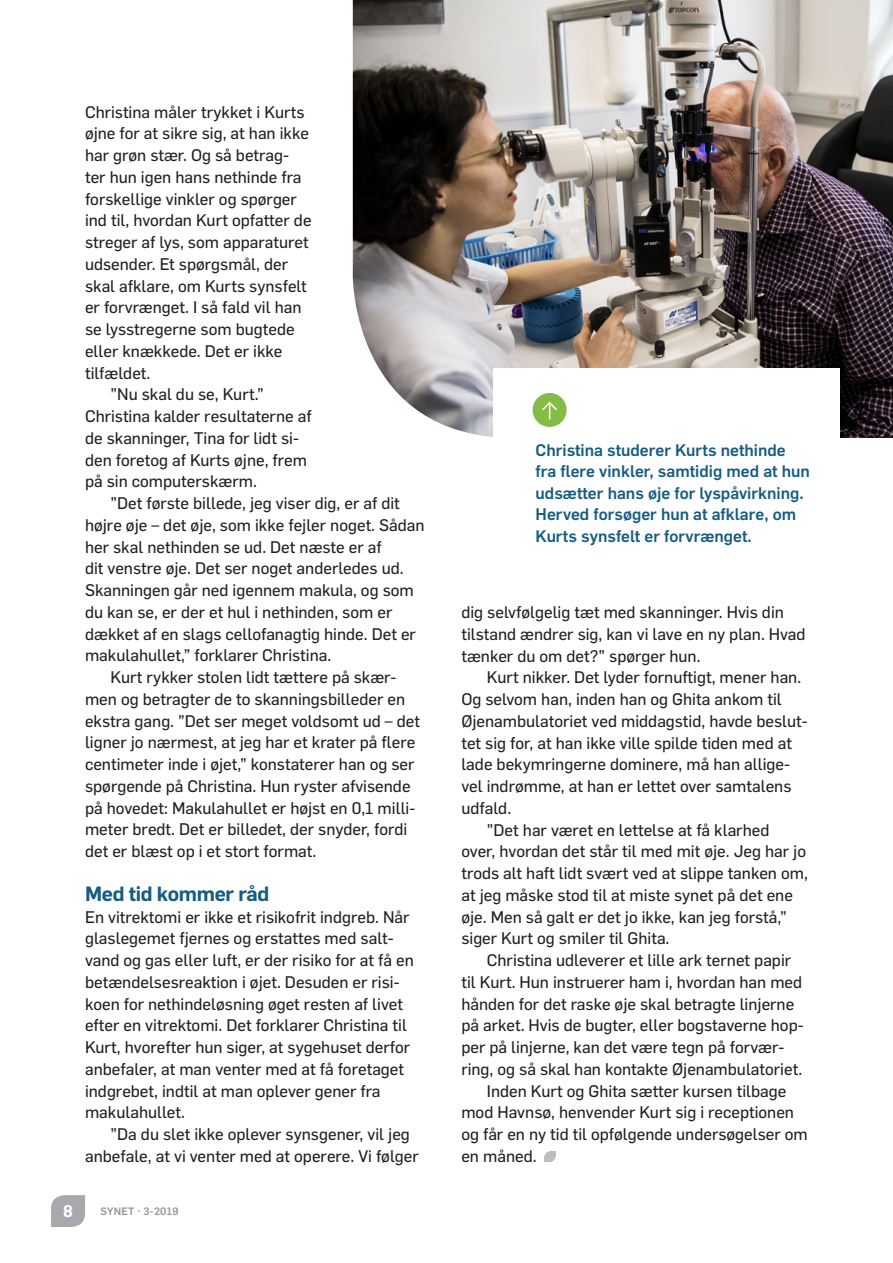
<style>
.page{position:relative;width:893px;height:1263px;background:#fff}
.page>*{position:absolute;margin:0;border:0;box-sizing:border-box;transform-origin:0 0}
.t1{font:600 20.25px "Flama";letter-spacing:-.015em;color:#155d81}
.t2{font:16.5px/21.8px "Flama Basic";color:#231f20}
.t3{font:500 16.5px/21.5px "Flama";color:#155d81}
.t4{font:600 16.5px "Flama";color:#fff}
.t5{font:500 10.5px "Flama";letter-spacing:.025em;color:#939598}
</style>
<div class="page">
<svg style="left:545px;top:1151px;width:10px;height:11px"></svg>
<img style="left:353px;top:0;width:540px;height:438px">
<div style="left:493px;top:369px;width:347px;height:92px;background:#fff"></div>
<div style="left:533px;top:393px;width:34px;height:34px;background:#84bd45;border-radius:50%"></div>
<svg style="left:542px;top:402px;width:15px;height:17px"></svg>
<svg style="left:51px;top:1195px;width:34px;height:32px"></svg>
<p class="t2" style="left:85px;top:100px;width:221px">Christina måler trykket i Kurts</p>
<p class="t2" style="left:85px;top:122px;width:225px">øjne for at sikre sig, at han ikke</p>
<p class="t2" style="left:85px;top:143px;width:205px">har grøn stær. Og så betrag-</p>
<p class="t2" style="left:85px;top:165px;width:218px">ter hun igen hans nethinde fra</p>
<p class="t2" style="left:85px;top:187px;width:213px">forskellige vinkler og spørger</p>
<p class="t2" style="left:85px;top:209px;width:228px">ind til, hvordan Kurt opfatter de</p>
<p class="t2" style="left:85px;top:230px;width:225px">streger af lys, som apparaturet</p>
<p class="t2" style="left:85px;top:252px;width:205px">udsender. Et spørgsmål, der</p>
<p class="t2" style="left:85px;top:274px;width:223px">skal afklare, om Kurts synsfelt</p>
<p class="t2" style="left:85px;top:296px;width:218px">er forvrænget. I så fald vil han</p>
<p class="t2" style="left:85px;top:317px;width:211px">se lysstregerne som bugtede</p>
<p class="t2" style="left:85px;top:339px;width:199px">eller knækkede. Det er ikke</p>
<p class="t2" style="left:85px;top:361px;width:67px">tilfældet.</p>
<p class="t2" style="left:111px;top:383px;width:155px">”Nu skal du se, Kurt.”</p>
<p class="t2" style="left:85px;top:404px;width:228px">Christina kalder resultaterne af</p>
<p class="t2" style="left:85px;top:426px;width:215px">de skanninger, Tina for lidt si-</p>
<p class="t2" style="left:85px;top:448px;width:224px">den foretog af Kurts øjne, frem</p>
<p class="t2" style="left:85px;top:470px;width:173px">på sin computerskærm.</p>
<p class="t2" style="left:111px;top:491px;width:291px">”Det første billede, jeg viser dig, er af dit</p>
<p class="t2" style="left:85px;top:513px;width:341px">højre øje – det øje, som ikke fejler noget. Sådan</p>
<p class="t2" style="left:85px;top:535px;width:298px">her skal nethinden se ud. Det næste er af</p>
<p class="t2" style="left:85px;top:557px;width:320px">dit venstre øje. Det ser noget anderledes ud.</p>
<p class="t2" style="left:85px;top:578px;width:330px">Skanningen går ned igennem makula, og som</p>
<p class="t2" style="left:85px;top:600px;width:309px">du kan se, er der et hul i nethinden, som er</p>
<p class="t2" style="left:85px;top:622px;width:332px">dækket af en slags cellofanagtig hinde. Det er</p>
<p class="t2" style="left:85px;top:644px;width:248px">makulahullet,” forklarer Christina.</p>
<p class="t2" style="left:111px;top:665px;width:287px">Kurt rykker stolen lidt tættere på skær-</p>
<p class="t2" style="left:85px;top:687px;width:322px">men og betragter de to skanningsbilleder en</p>
<p class="t2" style="left:85px;top:709px;width:337px">ekstra gang. ”Det ser meget voldsomt ud – det</p>
<p class="t2" style="left:85px;top:731px;width:332px">ligner jo nærmest, at jeg har et krater på flere</p>
<p class="t2" style="left:85px;top:752px;width:331px">centimeter inde i øjet,” konstaterer han og ser</p>
<p class="t2" style="left:85px;top:774px;width:327px">spørgende på Christina. Hun ryster afvisende</p>
<p class="t2" style="left:85px;top:796px;width:332px">på hovedet: Makulahullet er højst en 0,1 milli-</p>
<p class="t2" style="left:85px;top:818px;width:324px">meter bredt. Det er billedet, der snyder, fordi</p>
<p class="t2" style="left:85px;top:839px;width:233px">det er blæst op i et stort format.</p>
<p class="t1" style="left:85px;top:879px;width:186px">Med tid kommer råd</p>
<p class="t2" style="left:85px;top:905px;width:330px">En vitrektomi er ikke et risikofrit indgreb. Når glaslegemet fjernes og erstattes med salt&shy;vand og gas eller luft, er der risiko for at få en betændelsesreaktion i øjet. Desuden er risi&shy;koen for nethindeløsning øget resten af livet efter en vitrektomi. Det forklarer Christina til Kurt, hvorefter hun siger, at sygehuset derfor anbefaler, at man venter med at få foretaget indgrebet, indtil at man oplever gener fra makulahullet.</p>
<p class="t2" style="left:85px;top:1122px;width:335px;text-indent:26px">”Da du slet ikke oplever synsgener, vil jeg anbefale, at vi venter med at operere. Vi følger</p>
<p class="t4" style="left:63px;top:1199px;width:11px">8</p>
<p class="t5" style="left:100px;top:1204px;width:80px">SYNET · 3-2019</p>
<p class="t3" style="left:536px;top:438px;width:276px">Christina studerer Kurts nethinde fra flere vinkler, samtidig med at hun udsætter hans øje for lyspåvirkning.<br>Herved forsøger hun at afklare, om Kurts synsfelt er forvrænget.</p>
<p class="t2" style="left:461px;top:600px;width:346px">dig selvfølgelig tæt med skanninger. Hvis din tilstand ændrer sig, kan vi lave en ny plan. Hvad tænker du om det?” spørger hun.</p>
<p class="t2" style="left:487px;top:665px;width:316px">Kurt nikker. Det lyder fornuftigt, mener han.</p>
<p class="t2" style="left:461px;top:687px;width:322px">Og selvom han, inden han og Ghita ankom til</p>
<p class="t2" style="left:461px;top:709px;width:348px">Øjenambulatoriet ved middagstid, havde beslut-</p>
<p class="t2" style="left:461px;top:731px;width:332px">tet sig for, at han ikke ville spilde tiden med at</p>
<p class="t2" style="left:461px;top:752px;width:330px">lade bekymringerne dominere, må han allige-</p>
<p class="t2" style="left:461px;top:774px;width:332px">vel indrømme, at han er lettet over samtalens</p>
<p class="t2" style="left:461px;top:796px;width:51px">udfald.</p>
<p class="t2" style="left:487px;top:818px;width:284px">”Det har været en lettelse at få klarhed</p>
<p class="t2" style="left:461px;top:839px;width:346px">over, hvordan det står til med mit øje. Jeg har jo</p>
<p class="t2" style="left:461px;top:861px;width:348px">trods alt haft lidt svært ved at slippe tanken om,</p>
<p class="t2" style="left:461px;top:883px;width:333px">at jeg måske stod til at miste synet på det ene</p>
<p class="t2" style="left:461px;top:905px;width:327px">øje. Men så galt er det jo ikke, kan jeg forstå,”</p>
<p class="t2" style="left:461px;top:926px;width:210px">siger Kurt og smiler til Ghita.</p>
<p class="t2" style="left:487px;top:948px;width:306px">Christina udleverer et lille ark ternet papir</p>
<p class="t2" style="left:461px;top:970px;width:342px">til Kurt. Hun instruerer ham i, hvordan han med</p>
<p class="t2" style="left:461px;top:992px;width:334px">hånden for det raske øje skal betragte linjerne</p>
<p class="t2" style="left:461px;top:1013px;width:344px">på arket. Hvis de bugter, eller bogstaverne hop-</p>
<p class="t2" style="left:461px;top:1035px;width:325px">per på linjerne, kan det være tegn på forvær-</p>
<p class="t2" style="left:461px;top:1057px;width:342px">ring, og så skal han kontakte Øjenambulatoriet.</p>
<p class="t2" style="left:487px;top:1079px;width:301px">Inden Kurt og Ghita sætter kursen tilbage</p>
<p class="t2" style="left:461px;top:1100px;width:334px">mod Havnsø, henvender Kurt sig i receptionen</p>
<p class="t2" style="left:461px;top:1122px;width:348px">og får en ny tid til opfølgende undersøgelser om</p>
<p class="t2" style="left:461px;top:1144px;width:77px">en måned.</p>
</div>
